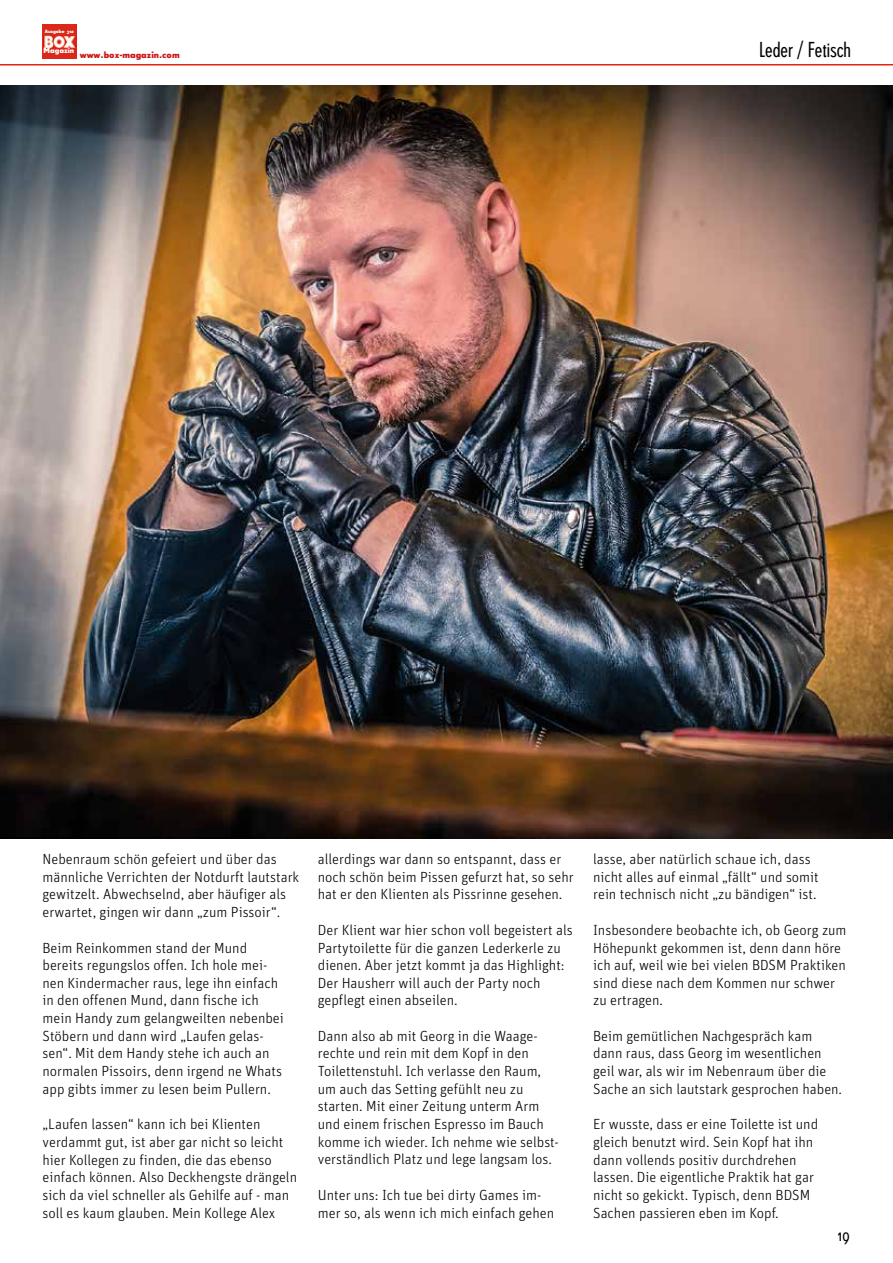
<style>
.page{position:relative;width:893px;height:1263px;background:#fff}
.page>*{position:absolute;margin:0;border:0;box-sizing:border-box;transform-origin:0 0}
.t1{font:condensed 21px "Super Grotesk A";color:#000}
.t2{font:condensed 18px "Super Grotesk A";color:#000}
.t3{font:300 14.7px/17.7px "Unit";color:#000}
.t4{font:700 9px "Super Grotesk C";color:#cd1719}
.t5{font:700 7.5px "Super Grotesk C";color:#fff}
.t6{font:700 4.8px "Super Grotesk C";letter-spacing:-.01em;color:#fff}
</style>
<div class="page">
<img style="left:43px;top:24px;width:33px;height:34px">
<hr style="left:0;top:64px;width:893px;height:1px;background:#e42413">
<img style="left:0;top:85px;width:893px;height:753px">
<p class="t6" style="left:45px;top:29px;width:31px">Ausgabe 312</p>
<p class="t5" style="left:44px;top:47px;width:32px">Magazin</p>
<h1 class="t1" style="left:759px;top:37px;width:93px">Leder / Fetisch</h1>
<p class="t4" style="left:80px;top:51px;width:101px">www.box-magazin.com</p>
<p class="t3" style="left:43px;top:850px;width:258px">Nebenraum schön gefeiert und über das männliche Verrichten der Notdurft lautstark gewitzelt. Abwechselnd, aber häufiger als erwartet, gingen wir dann „zum Pissoir“.</p>
<p class="t3" style="left:43px;top:938px;width:243px">Beim Reinkommen stand der Mund bereits regungslos offen. Ich hole mei&shy;nen Kindermacher raus, lege ihn einfach in den offenen Mund, dann fische ich mein Handy zum gelangweilten nebenbei Stöbern und dann wird „Laufen gelas&shy;sen“. Mit dem Handy stehe ich auch an normalen Pissoirs, denn irgend ne Whats app gibts immer zu lesen beim Pullern.</p>
<p class="t3" style="left:43px;top:1115px;width:256px">„Laufen lassen“ kann ich bei Klienten verdammt gut, ist aber gar nicht so leicht hier Kollegen zu finden, die das ebenso einfach können. Also Deckhengste drängeln sich da viel schneller als Gehilfe auf - man soll es kaum glauben. Mein Kollege Alex</p>
<p class="t3" style="left:318px;top:850px;width:257px">allerdings war dann so entspannt, dass er noch schön beim Pissen gefurzt hat, so sehr hat er den Klienten als Pissrinne gesehen.</p>
<p class="t3" style="left:318px;top:921px;width:257px">Der Klient war hier schon voll begeistert als Partytoilette für die ganzen Lederkerle zu dienen. Aber jetzt kommt ja das Highlight:<br>Der Hausherr will auch der Party noch gepflegt einen abseilen.</p>
<p class="t3" style="left:318px;top:1027px;width:243px">Dann also ab mit Georg in die Waage&shy;rechte und rein mit dem Kopf in den Toilettenstuhl. Ich verlasse den Raum, um auch das Setting gefühlt neu zu starten. Mit einer Zeitung unterm Arm und einem frischen Espresso im Bauch komme ich wieder. Ich nehme wie selbst&shy;verständlich Platz und lege langsam los.</p>
<p class="t3" style="left:318px;top:1186px;width:238px">Unter uns: Ich tue bei dirty Games im&shy;mer so, als wenn ich mich einfach gehen</p>
<p class="t3" style="left:593px;top:850px;width:227px">lasse, aber natürlich schaue ich, dass nicht alles auf einmal „fällt“ und somit rein technisch nicht „zu bändigen“ ist.</p>
<p class="t3" style="left:593px;top:921px;width:255px">Insbesondere beobachte ich, ob Georg zum Höhepunkt gekommen ist, denn dann höre ich auf, weil wie bei vielen BDSM Praktiken sind diese nach dem Kommen nur schwer zu ertragen.</p>
<p class="t3" style="left:593px;top:1027px;width:251px">Beim gemütlichen Nachgespräch kam dann raus, dass Georg im wesentlichen geil war, als wir im Nebenraum über die Sache an sich lautstark gesprochen haben.</p>
<p class="t3" style="left:593px;top:1115px;width:227px">Er wusste, dass er eine Toilette ist und gleich benutzt wird. Sein Kopf hat ihn dann vollends positiv durchdrehen lassen. Die eigentliche Praktik hat gar nicht so gekickt. Typisch, denn BDSM Sachen passieren eben im Kopf.</p>
<p class="t2" style="left:838px;top:1224px;width:13px">19</p>
</div>
